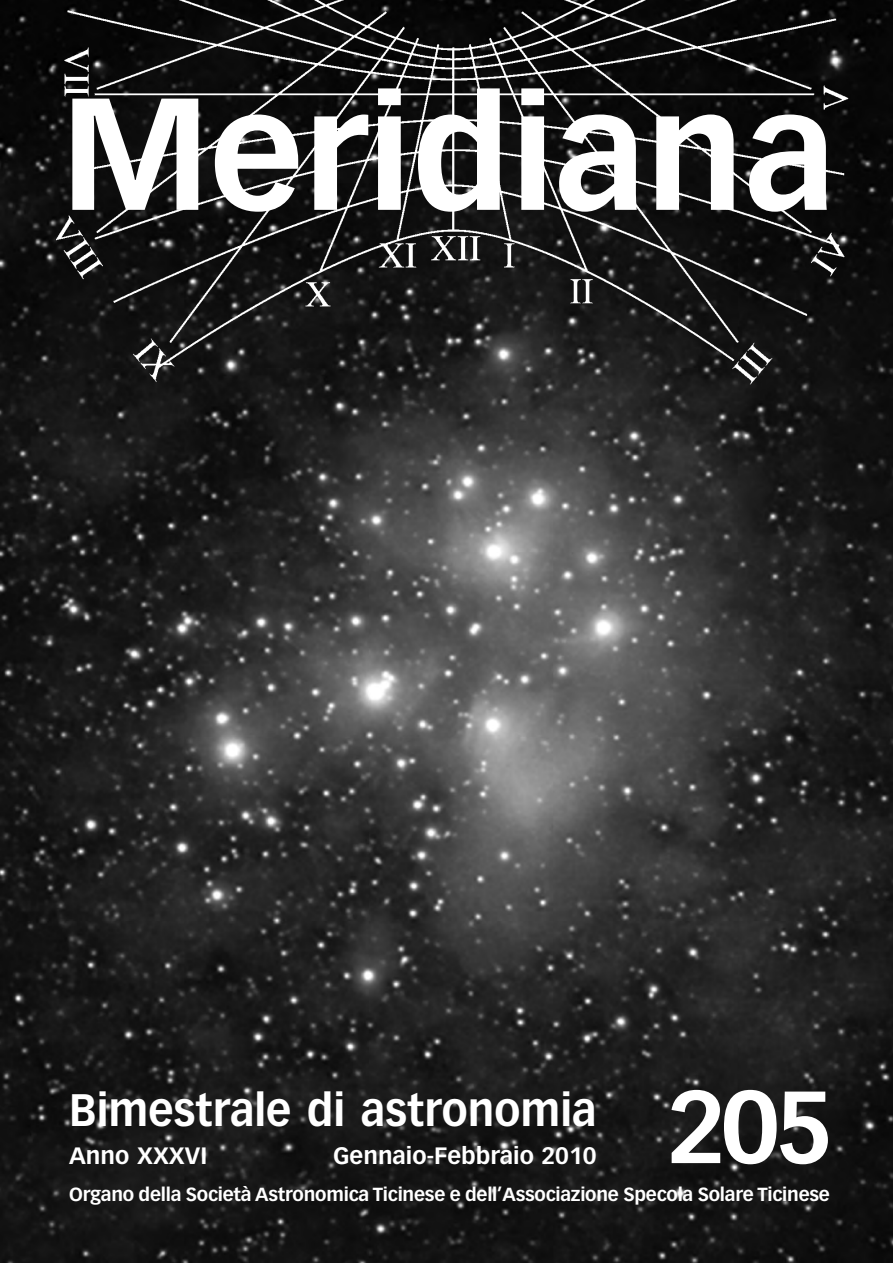
<style>
.page{position:relative;width:893px;height:1263px;background:#fff}
.page>*{position:absolute;margin:0;border:0;box-sizing:border-box;transform-origin:0 0}
.t1{font:700 156.3px "Vectora LH";color:#fff}
.t2{font:700 100.5px "Vectora LH";color:#fff}
.t3{font:700 44.7px "Vectora LH";color:#fff;scale:.95 1}
.t4{font:700 23.25px "Vectora LH";color:#fff}
.t5{font:700 18.6px "Vectora LH";letter-spacing:-.01em;color:#fff}
</style>
<div class="page">
<img style="left:1px;top:0;width:892px;height:1263px">
<img style="left:36px;top:0;width:829px;height:402px">
<h1 class="t1" style="left:61px;top:88px;width:776px">Meridiana</h1>
<h2 class="t2" style="left:667px;top:1085px;width:168px">205</h2>
<h3 class="t3" style="left:69px;top:1091px;width:557px">Bimestrale di astronomia</h3>
<p class="t4" style="left:69px;top:1145px;width:140px">Anno XXXVI</p>
<p class="t4" style="left:333px;top:1145px;width:265px">Gennaio-Febbraio 2010</p>
<p class="t5" style="left:69px;top:1186px;width:762px">Organo della Società Astronomica Ticinese e dell’Associazione Specola Solare Ticinese</p>
</div>
